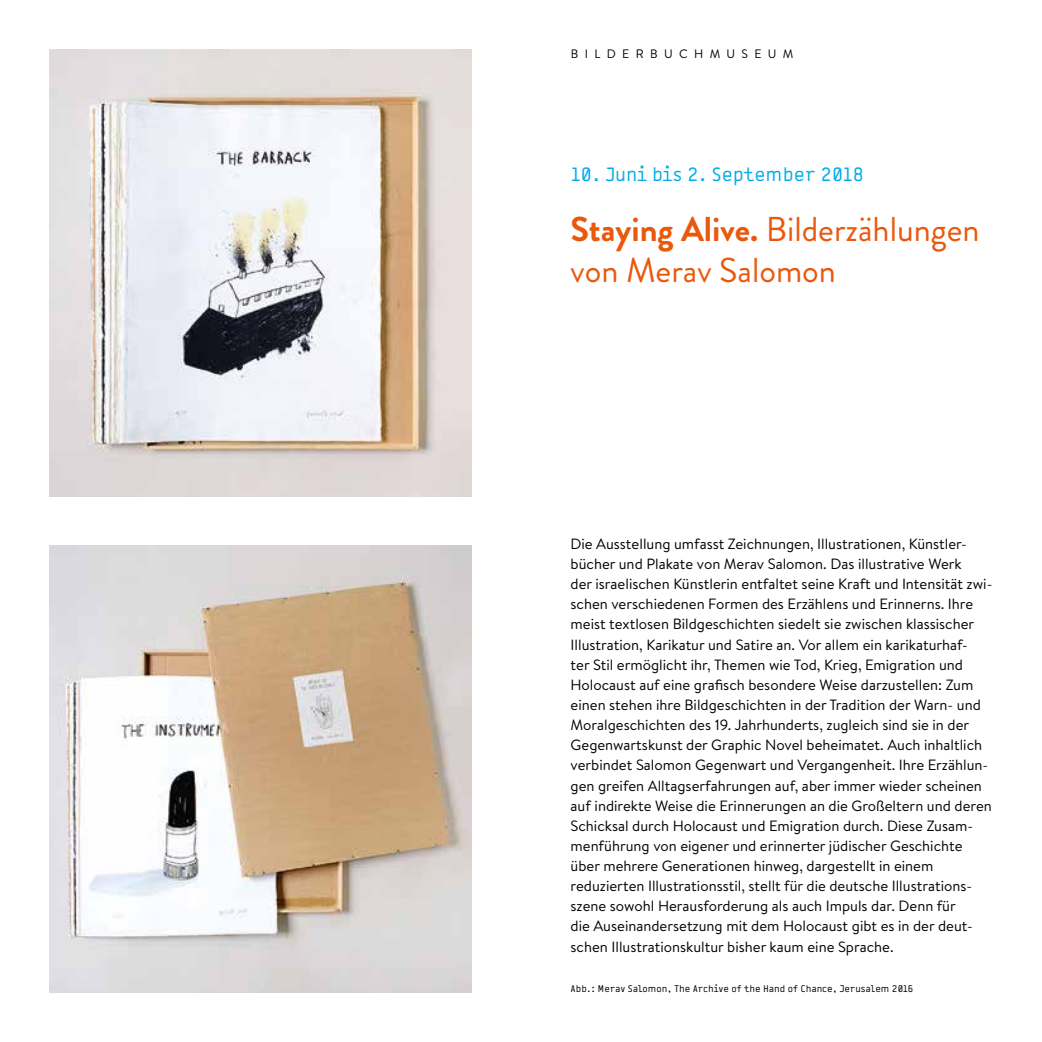
<style>
.page{position:relative;width:1042px;height:1042px;background:#fff}
.page>*{position:absolute;margin:0;border:0;box-sizing:border-box;transform-origin:0 0}
.t1{font:34.48px/40.2px "Brandon Grotesque";color:#ea580c}
.t2{font:21px "Blue Not Mono";color:#00ace9}
.t3{font:14.88px/20.1px "Brandon Text";color:#000}
.t4{font:12.25px "Brandon Text";letter-spacing:.52em;color:#000}
.t5{font:10.5px "Blue Not Mono";color:#000}
.s1{font-weight:700}
</style>
<div class="page">
<img style="left:50px;top:50px;width:421px;height:446px">
<img style="left:50px;top:545px;width:421px;height:447px">
<p class="t4" style="left:571px;top:46px;width:224px">BILDERBUCHMUSEUM</p>
<h2 class="t2" style="left:570px;top:163px;width:295px">10. Juni bis 2. September 2018</h2>
<h1 class="t1" style="left:570px;top:210px;width:410px"><span class="s1">Staying Alive.</span> Bilderzählungen von Merav Salomon</h1>
<p class="t3" style="left:570px;top:533px;width:423px">Die Ausstellung umfasst Zeichnungen, Illustrationen, Künstler&shy;bücher und Plakate von Merav Salomon. Das illustrative Werk<br>der israelischen Künstlerin entfaltet seine Kraft und Intensität zwi&shy;schen verschiedenen Formen des Erzählens und Erinnerns. Ihre meist textlosen Bildgeschichten siedelt sie zwischen klassischer Illustration, Karikatur und Satire an. Vor allem ein karikaturhaf-<br>ter Stil ermöglicht ihr, Themen wie Tod, Krieg, Emigration und Holocaust auf eine grafisch besondere Weise darzustellen: Zum einen stehen ihre Bildgeschichten in der Tradition der Warn- und Moralgeschichten des 19. Jahrhunderts, zugleich sind sie in der Gegenwartskunst der Graphic Novel beheimatet. Auch inhaltlich verbindet Salomon Gegenwart und Vergangenheit. Ihre Erzählun&shy;gen greifen Alltagserfahrungen auf, aber immer wieder scheinen auf indirekte Weise die Erinnerungen an die Großeltern und deren Schicksal durch Holocaust und Emigration durch. Diese Zusam&shy;menführung von eigener und erinnerter jüdischer Geschichte über mehrere Generationen hinweg, dargestellt in einem reduzierten Illustrationsstil, stellt für die deutsche Illustrations&shy;szene sowohl Herausforderung als auch Impuls dar. Denn für<br>die Auseinandersetzung mit dem Holocaust gibt es in der deut&shy;schen Illustrationskultur bisher kaum eine Sprache.</p>
<p class="t5" style="left:570px;top:983px;width:344px">Abb.: Merav Salomon, The Archive of the Hand of Chance, Jerusalem 2016</p>
</div>
